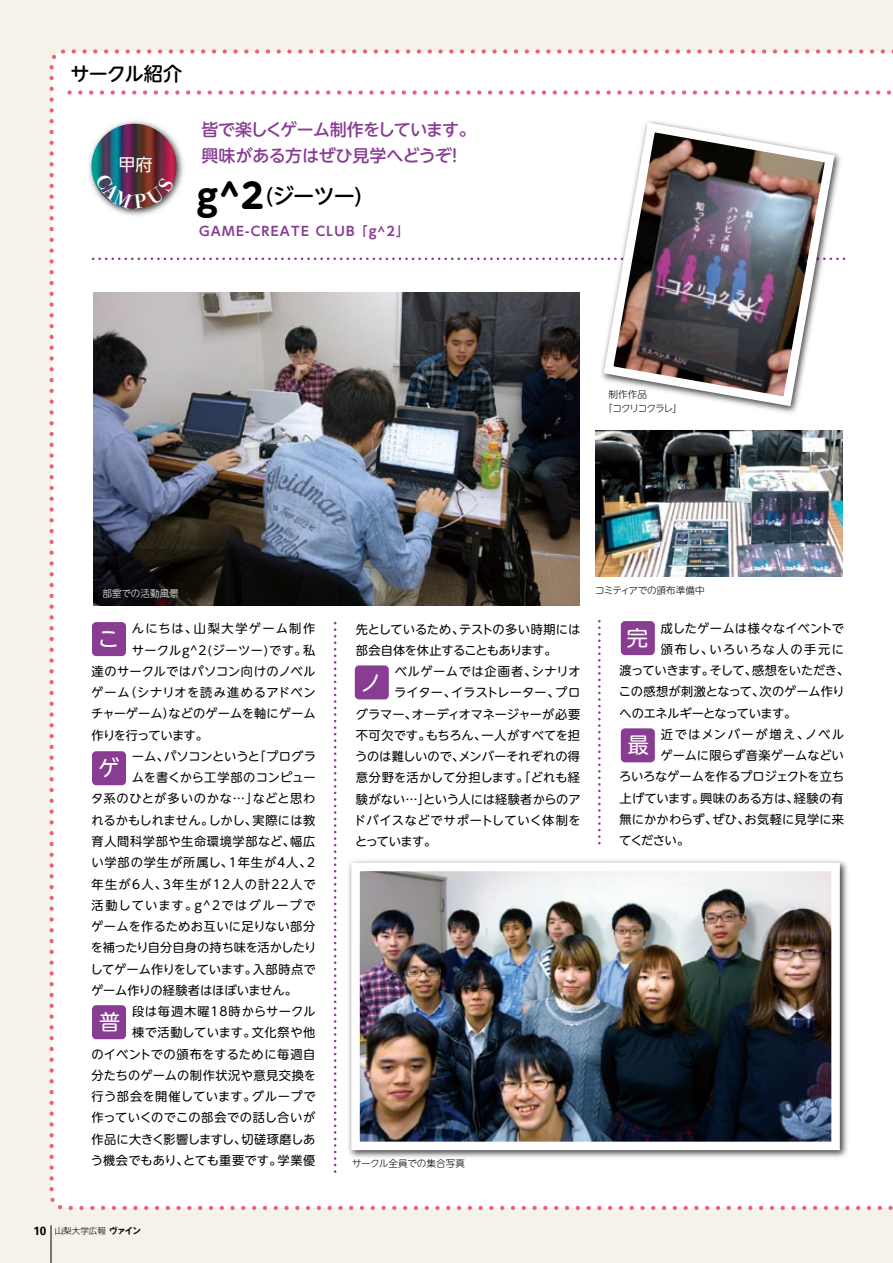
<style>
.page{position:relative;width:893px;height:1263px;background:#f5f2e9}
.page>*{position:absolute;margin:0;border:0;box-sizing:border-box;transform-origin:0 0}
.t1{font:500 21.3px "UD Shin M Go Pro";color:#000}
.t2{font:21.3px "UD Shin M Go Pro";color:#fff}
.t3{font:500 19.2px "UD Shin M Go Pro";letter-spacing:-.03em;color:#000}
.t4{font:500 16.95px/25.5px "UD Shin M Go Pro";letter-spacing:-.03em;color:#883d93}
.t5{font:16.95px "UD Shin Go Pro";color:#fff}
.t6{font:700 12.75px "UD Shin Go NT Pro De";letter-spacing:.1em;color:#883d93}
.t7{font:12.15px "UD Shin M Go Pro";letter-spacing:.01em;color:#000}
.t8{font:12.15px "UD Shin M Go Pro";letter-spacing:-.01em;color:#000}
.t9{font:12.15px "UD Shin M Go Pro";letter-spacing:-.015em;color:#000}
.t10{font:12.15px "UD Shin M Go Pro";letter-spacing:.105em;color:#000}
.t11{font:12.15px "UD Shin M Go Pro";letter-spacing:.03em;color:#000}
.t12{font:12.15px/21.3px "UD Shin M Go Pro";letter-spacing:-.02em;color:#000}
.t13{font:12.15px "UD Shin M Go Pro";letter-spacing:.035em;color:#000}
.t14{font:12.15px "UD Shin M Go Pro";letter-spacing:.06em;color:#000}
.t15{font:12.15px "UD Shin M Go Pro";letter-spacing:-.03em;color:#000}
.t16{font:12.15px "UD Shin M Go Pro";letter-spacing:.075em;color:#000}
.t17{font:12.15px "UD Shin M Go Pro";letter-spacing:-.025em;color:#000}
.t18{font:12.15px "UD Shin M Go Pro";letter-spacing:.065em;color:#000}
.t19{font:12.15px "UD Shin M Go Pro";letter-spacing:.05em;color:#000}
.t20{font:12.15px "UD Shin M Go Pro";letter-spacing:.055em;color:#000}
.t21{font:12.15px "UD Shin M Go Pro";letter-spacing:.04em;color:#000}
.t22{font:12.15px "UD Shin M Go Pro";letter-spacing:.045em;color:#000}
.t23{font:12.15px "UD Shin M Go Pro";letter-spacing:-.04em;color:#000}
.t24{font:12.15px "UD Shin M Go Pro";letter-spacing:.1em;color:#000}
.t25{font:12.15px "UD Shin M Go Pro";letter-spacing:.12em;color:#000}
.t26{font:12.15px "UD Shin M Go Pro";letter-spacing:.115em;color:#000}
.t27{font:12.15px "UD Shin M Go Pro";letter-spacing:-.06em;color:#000}
.t28{font:300 9.6px/13.8px "UD Shin M Go Pro";letter-spacing:-.09em;color:#000}
.t29{font:300 9.6px "UD Shin M Go Pro";color:#000}
.t30{font:300 9.6px "UD Shin M Go Pro";letter-spacing:-.02em;color:#000}
.t31{font:300 9.6px "UD Shin M Go Pro";letter-spacing:.01em;color:#fff}
.t32{font:300 8.55px "Shin Go Pro";color:#000}
.s1{font-weight:700;font-size:34.05px}
.s2{font-family:"Nova SSK";font-weight:700;font-size:11.7px}
.s3{font-family:"Gothic MB101 Pro De";font-weight:700}
</style>
<div class="page">
<div style="left:50px;top:49px;width:843px;height:1161px;background:#fff"></div>
<svg style="left:93px;top:257px;width:504px;height:3px;background:#e0cde3"></svg>
<hr style="left:51px;top:1225px;width:1px;height:38px;background:#000">
<div style="left:823px;top:86px;width:70px;height:150px;background:#fff"></div>
<svg style="left:70px;top:90px;width:823px;height:5px;background:#f9d6dd"></svg>
<div style="left:62px;top:106px;width:324px;height:150px;background:#fff"></div>
<img style="left:92px;top:124px;width:85px;height:85px;border-radius:43px">
<svg style="left:334px;top:623px;width:2px;height:555px"></svg>
<svg style="left:598px;top:621px;width:3px;height:191px"></svg>
<div style="left:597px;top:89px;width:253px;height:328px;background:#fff"></div>
<img style="left:599px;top:118px;width:240px;height:293px">
<img style="left:341px;top:812px;width:510px;height:349px">
<img style="left:361px;top:873px;width:469px;height:267px">
<div style="left:351px;top:863px;width:489px;height:287px;border:9px solid #fff"></div>
<img style="left:94px;top:292px;width:486px;height:313px">
<div style="left:92px;top:622px;width:34px;height:34px;background:#883d93;border-radius:4px"></div>
<div style="left:92px;top:751px;width:34px;height:34px;background:#883d93;border-radius:4px"></div>
<div style="left:92px;top:1005px;width:34px;height:34px;background:#883d93;border-radius:4px"></div>
<div style="left:355px;top:665px;width:34px;height:34px;background:#883d93;border-radius:4px"></div>
<div style="left:621px;top:621px;width:34px;height:34px;background:#883d93;border-radius:4px"></div>
<div style="left:621px;top:728px;width:34px;height:34px;background:#883d93;border-radius:4px"></div>
<img style="left:596px;top:431px;width:246px;height:146px">
<svg style="left:95px;top:173px;width:79px;height:36px;background:#6e5a67"></svg>
<h2 class="t3" style="left:70px;top:58px;width:113px">サークル紹介</h2>
<h3 class="t5" style="left:118px;top:151px;width:36px">甲府</h3>
<h3 class="t4" style="left:202px;top:116px;width:276px">皆で楽しくゲーム制作をしています。興味がある方はぜひ見学へどうぞ！</h3>
<h1 class="t1" style="left:197px;top:179px;width:167px"><span class="s1">g^2</span>(ジーツー)</h1>
<p class="t6" style="left:199px;top:220px;width:211px">GAME-CREATE CLUB 「g^2」</p>
<p class="t28" style="left:603px;top:387px;width:80px;text-indent:5px">制作作品<br>「コクリコクラレ」</p>
<p class="t31" style="left:103px;top:586px;width:78px">部室での活動風景</p>
<p class="t30" style="left:595px;top:583px;width:111px">コミティアでの頒布準備中</p>
<p class="t24" style="left:132px;top:619px;width:185px">んにちは、山梨大学ゲーム制作</p>
<p class="t13" style="left:132px;top:640px;width:185px">サークルg^2(ジーツー)です。私</p>
<p class="t7" style="left:92px;top:661px;width:225px">達のサークルではパソコン向けのノベル</p>
<p class="t18" style="left:91px;top:683px;width:226px">ゲーム（シナリオを読み進めるアドベン</p>
<p class="t7" style="left:91px;top:704px;width:226px">チャーゲーム）などのゲームを軸にゲーム</p>
<p class="t27" style="left:92px;top:725px;width:118px">作りを行っています。</p>
<p class="t7" style="left:132px;top:746px;width:186px">ーム、パソコンというと「プログラ</p>
<p class="t7" style="left:132px;top:768px;width:185px">ムを書くから工学部のコンピュー</p>
<p class="t14" style="left:91px;top:789px;width:226px">タ系のひとが多いのかな…」などと思わ</p>
<p class="t7" style="left:91px;top:810px;width:225px">れるかもしれません。しかし、実際には教</p>
<p class="t19" style="left:92px;top:831px;width:225px">育人間科学部や生命環境学部など、幅広</p>
<p class="t16" style="left:91px;top:853px;width:225px">い学部の学生が所属し、1年生が4人、2</p>
<p class="t10" style="left:92px;top:874px;width:226px">年生が6人、3年生が12人の計22人で</p>
<p class="t10" style="left:92px;top:895px;width:226px">活動しています。g^2ではグループで</p>
<p class="t11" style="left:91px;top:916px;width:226px">ゲームを作るためお互いに足りない部分</p>
<p class="t17" style="left:91px;top:938px;width:227px">を補ったり自分自身の持ち味を活かしたり</p>
<p class="t8" style="left:90px;top:959px;width:227px">してゲーム作りをしています。入部時点で</p>
<p class="t7" style="left:91px;top:980px;width:207px">ゲーム作りの経験者はほぼいません。</p>
<p class="t14" style="left:132px;top:1001px;width:185px">段は毎週木曜18時からサークル</p>
<p class="t21" style="left:132px;top:1023px;width:185px">棟で活動しています。文化祭や他</p>
<p class="t7" style="left:91px;top:1044px;width:226px">のイベントでの頒布をするために毎週自</p>
<p class="t11" style="left:92px;top:1065px;width:226px">分たちのゲームの制作状況や意見交換を</p>
<p class="t13" style="left:92px;top:1087px;width:226px">行う部会を開催しています。グループで</p>
<p class="t7" style="left:92px;top:1108px;width:225px">作っていくのでこの部会での話し合いが</p>
<p class="t9" style="left:92px;top:1129px;width:225px">作品に大きく影響しますし、切磋琢磨しあ</p>
<p class="t7" style="left:91px;top:1150px;width:226px">う機会でもあり、とても重要です。学業優</p>
<h1 class="t2" style="left:98px;top:622px;width:23px">こ</h1>
<h1 class="t2" style="left:98px;top:751px;width:23px">ゲ</h1>
<h1 class="t2" style="left:99px;top:1005px;width:23px">普</h1>
<p class="t32" style="left:33px;top:1223px;width:109px"><span class="s2">10</span> 山梨大学広報<span class="s3">ヴァイン</span></p>
<p class="t12" style="left:356px;top:618px;width:226px">先としているため、テストの多い時期には部会自体を休止することもあります。</p>
<p class="t22" style="left:395px;top:662px;width:187px">ベルゲームでは企画者、シナリオ</p>
<p class="t7" style="left:394px;top:683px;width:188px">ライター、イラストレーター、プロ</p>
<p class="t8" style="left:356px;top:704px;width:226px">グラマー、オーディオマネージャーが必要</p>
<p class="t7" style="left:356px;top:725px;width:226px">不可欠です。もちろん、一人がすべてを担</p>
<p class="t7" style="left:355px;top:747px;width:226px">うのは難しいので、メンバーそれぞれの得</p>
<p class="t7" style="left:356px;top:768px;width:226px">意分野を活かして分担します。「どれも経</p>
<p class="t8" style="left:356px;top:789px;width:226px">験がない…」という人には経験者からのア</p>
<p class="t20" style="left:354px;top:810px;width:228px">ドバイスなどでサポートしていく体制を</p>
<p class="t7" style="left:355px;top:832px;width:83px">とっています。</p>
<h1 class="t2" style="left:361px;top:665px;width:23px">ノ</h1>
<p class="t29" style="left:352px;top:1156px;width:114px">サークル全員での集合写真</p>
<p class="t7" style="left:661px;top:618px;width:185px">成したゲームは様々なイベントで</p>
<p class="t25" style="left:661px;top:639px;width:185px">頒布し、いろいろな人の手元に</p>
<p class="t15" style="left:620px;top:661px;width:231px">渡っていきます。そして、感想をいただき、</p>
<p class="t7" style="left:619px;top:682px;width:227px">この感想が刺激となって、次のゲーム作り</p>
<p class="t23" style="left:619px;top:703px;width:179px">へのエネルギーとなっています。</p>
<p class="t26" style="left:661px;top:724px;width:185px">近ではメンバーが増え、ノベル</p>
<p class="t7" style="left:660px;top:746px;width:185px">ゲームに限らず音楽ゲームなどい</p>
<p class="t9" style="left:619px;top:767px;width:227px">ろいろなゲームを作るプロジェクトを立ち</p>
<p class="t7" style="left:620px;top:788px;width:226px">上げています。興味のある方は、経験の有</p>
<p class="t7" style="left:620px;top:809px;width:226px">無にかかわらず、ぜひ、お気軽に見学に来</p>
<p class="t7" style="left:619px;top:831px;width:72px">てください。</p>
<h1 class="t2" style="left:627px;top:621px;width:23px">完</h1>
<h1 class="t2" style="left:628px;top:728px;width:23px">最</h1>
</div>
